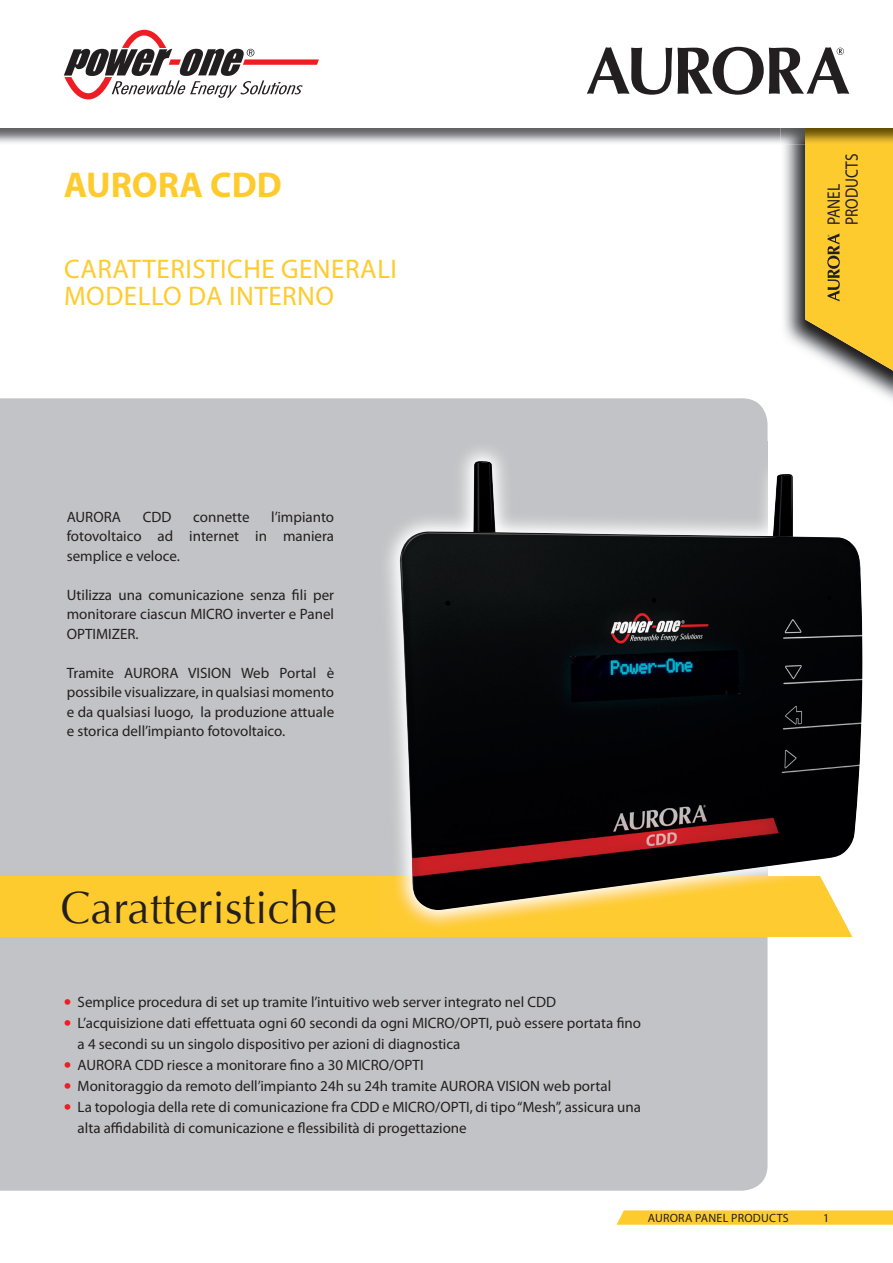
<style>
.page{position:relative;width:893px;height:1263px;background:#fff}
.page>*{position:absolute;margin:0;border:0;box-sizing:border-box;transform-origin:0 0}
.t1{font:45px "Optima";color:#231f20}
.t2{font:700 36px "Myriad Pro";color:#fecb2f}
.t3{font:27px/27px "Myriad Pro";letter-spacing:.02em;color:#fecb2f}
.t4{font:27px/21px "Myriad Pro";color:#ee1d23}
.t5{font:18px/18px "Myriad Pro";color:#231f20;scale:.85 1}
.t6{font:15px/19.5px "Myriad Pro";color:#231f20;text-align:justify}
.t7{font:12px "Myriad Pro";letter-spacing:.02em;color:#231f20}
</style>
<div class="page">
<div style="left:0;top:398px;width:767px;height:793px;background:#c2c3c6"></div>
<div style="left:0;top:876px;width:852px;height:61px;background:#fecb2f"></div>
<img style="left:784px;top:145px;width:109px;height:255px">
<svg style="left:805px;top:145px;width:88px;height:238px;background:#ebc141"></svg>
<img style="left:0;top:128px;width:805px;height:17px">
<img style="left:805px;top:128px;width:88px;height:17px">
<svg style="left:64px;top:30px;width:255px;height:69px"></svg>
<svg style="left:587px;top:47px;width:262px;height:48px"></svg>
<img style="left:379px;top:441px;width:388px;height:435px">
<img style="left:379px;top:876px;width:470px;height:54px">
<img style="left:399px;top:461px;width:463px;height:450px">
<svg style="left:617px;top:1210px;width:276px;height:15px;background:#fece3b"></svg>
<h2 class="t2" style="left:64px;top:161px;width:220px">AURORA CDD</h2>
<h3 class="t3" style="left:64px;top:255px;width:335px">CARATTERISTICHE GENERALI<br>MODELLO DA INTERNO</h3>
<p class="t6" style="left:67px;top:506px;width:269px;text-indent:205px">l’impianto fotovoltaico ad internet in maniera semplice e veloce.</p>
<p class="t6" style="left:67px;top:584px;width:269px">Utilizza una comunicazione senza fili per monitorare ciascun MICRO inverter e Panel OPTIMIZER.</p>
<p class="t6" style="left:67px;top:662px;width:269px">Tramite AURORA VISION Web Portal è possibile visualizzare, in qualsiasi momento e da qualsiasi luogo, la produzione attuale e storica dell’impianto fotovoltaico.</p>
<p class="t6" style="left:67px;top:506px;width:56px">AURORA</p>
<p class="t6" style="left:143px;top:506px;width:30px">CDD</p>
<p class="t6" style="left:193px;top:506px;width:58px">connette</p>
<h1 class="t1" style="left:61px;top:882px;width:278px">Caratteristiche</h1>
<p class="t6" style="left:78px;top:991px;width:565px;line-height:21px;text-align:left">Semplice procedura di set up tramite l’intuitivo web server integrato nel CDD L’acquisizione dati effettuata ogni 60 secondi da ogni MICRO/OPTI, può essere portata fino a 4 secondi su un singolo dispositivo per azioni di diagnostica<br>AURORA CDD riesce a monitorare fino a 30 MICRO/OPTI<br>Monitoraggio da remoto dell’impianto 24h su 24h tramite AURORA VISION web portal<br>La topologia della rete di comunicazione fra CDD e MICRO/OPTI, di tipo “Mesh”, assicura una alta affidabilità di comunicazione e flessibilità di progettazione</p>
<h3 class="t4" style="left:64px;top:988px;width:9px">• •</h3>
<h3 class="t4" style="left:64px;top:1051px;width:9px;text-align:justify">• • •</h3>
<p class="t5" style="left:824px;top:225px;width:86px;rotate:-90deg">PANEL<br>PRODUCTS</p>
<p class="t7" style="left:648px;top:1210px;width:142px">AURORA PANEL PRODUCTS</p>
<p class="t7" style="left:823px;top:1210px;width:8px">1</p>
</div>
